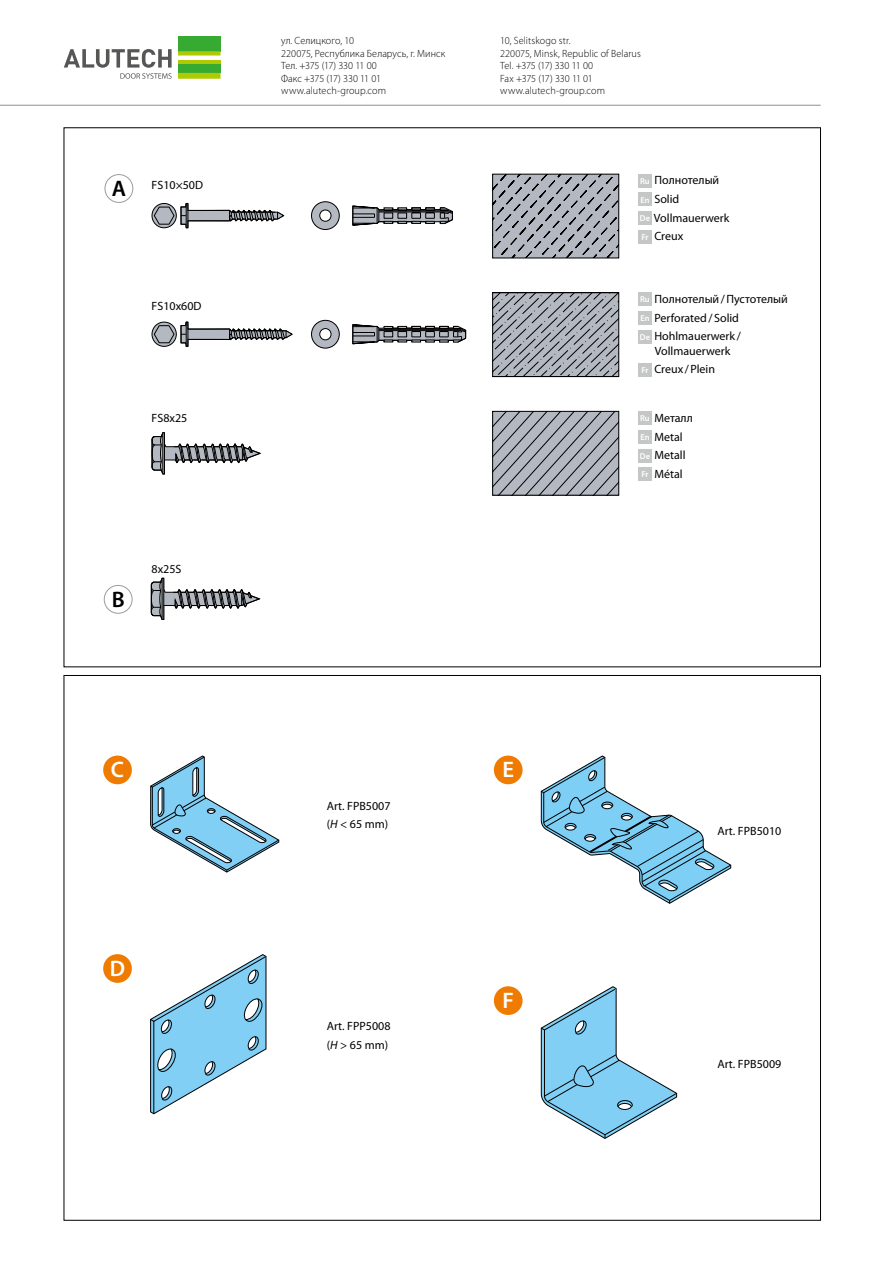
<style>
.page{position:relative;width:893px;height:1263px;background:#fff}
.page>*{position:absolute;margin:0;border:0;box-sizing:border-box;transform-origin:0 0}
.t1{font:600 22.5px "Myriad Pro";color:#fff}
.t2{font:600 22.5px "Myriad Pro";color:#000}
.t3{font:12px/18.6px "Myriad Pro";color:#000}
.t4{font:300 10.5px/12.6px "Myriad Pro";letter-spacing:.005em;color:#000}
.s1{font-weight:600;font-size:22.5px}
.s2{font-weight:600;font-size:8.55px;color:#fff}
.s3{font-style:italic}
</style>
<div class="page">
<hr style="left:0;top:105px;width:821px;height:1px;background:#9c9c9d">
<div style="left:103px;top:755px;width:29px;height:29px;background:#ef7c00;border-radius:50%"></div>
<svg style="left:150px;top:755px;width:129px;height:117px"></svg>
<div style="left:103px;top:954px;width:29px;height:29px;background:#ef7c00;border-radius:50%"></div>
<svg style="left:150px;top:954px;width:116px;height:160px"></svg>
<div style="left:494px;top:755px;width:29px;height:29px;background:#ef7c00;border-radius:50%"></div>
<svg style="left:541px;top:755px;width:190px;height:149px"></svg>
<div style="left:494px;top:986px;width:29px;height:29px;background:#ef7c00;border-radius:50%"></div>
<svg style="left:541px;top:986px;width:136px;height:153px"></svg>
<div style="left:105px;top:174px;width:28px;height:29px;border:1px solid #9c9c9d;border-radius:50%"></div>
<svg style="left:352px;top:205px;width:101px;height:21px"></svg>
<svg style="left:311px;top:201px;width:29px;height:29px"></svg>
<div style="left:152px;top:203px;width:25px;height:25px;border:1px solid #000;border-radius:50%"></div>
<svg style="left:153px;top:203px;width:132px;height:26px"></svg>
<svg style="left:494px;top:176px;width:123px;height:80px;background:#9fa3aa"></svg>
<div style="left:492px;top:174px;width:127px;height:84px;border:1px solid #000"></div>
<svg style="left:352px;top:324px;width:114px;height:21px"></svg>
<svg style="left:311px;top:320px;width:29px;height:28px"></svg>
<div style="left:152px;top:322px;width:25px;height:25px;border:1px solid #000;border-radius:50%"></div>
<svg style="left:153px;top:321px;width:140px;height:26px"></svg>
<svg style="left:494px;top:294px;width:123px;height:81px;background:#9ea2a9"></svg>
<div style="left:492px;top:292px;width:127px;height:85px;border:1px solid #000"></div>
<svg style="left:152px;top:432px;width:109px;height:42px"></svg>
<svg style="left:494px;top:413px;width:123px;height:81px;background:#a2a6ad"></svg>
<div style="left:492px;top:411px;width:127px;height:85px;border:1px solid #000"></div>
<div style="left:104px;top:585px;width:29px;height:29px;border:1px solid #9c9c9d;border-radius:50%"></div>
<svg style="left:151px;top:578px;width:109px;height:42px"></svg>
<svg style="left:64px;top:49px;width:108px;height:30px"></svg>
<div style="left:178px;top:36px;width:43px;height:15px;background:#37aa32"></div>
<div style="left:178px;top:64px;width:43px;height:9px;background:#37aa32"></div>
<svg style="left:178px;top:73px;width:43px;height:6px"></svg>
<hr style="left:178px;top:60px;width:43px;height:4px;background:#afca00">
<svg style="left:178px;top:51px;width:43px;height:5px"></svg>
<div style="left:638px;top:411px;width:14px;height:14px;background:#c5c6c6"></div>
<div style="left:638px;top:430px;width:14px;height:14px;background:#c5c6c6"></div>
<div style="left:638px;top:449px;width:14px;height:13px;background:#c5c6c6"></div>
<div style="left:638px;top:467px;width:14px;height:14px;background:#c5c6c6"></div>
<div style="left:638px;top:292px;width:14px;height:14px;background:#c5c6c6"></div>
<div style="left:638px;top:311px;width:14px;height:14px;background:#c5c6c6"></div>
<div style="left:638px;top:330px;width:14px;height:13px;background:#c5c6c6"></div>
<div style="left:638px;top:363px;width:14px;height:13px;background:#c5c6c6"></div>
<div style="left:638px;top:174px;width:14px;height:14px;background:#c5c6c6"></div>
<div style="left:638px;top:192px;width:14px;height:14px;background:#c5c6c6"></div>
<div style="left:638px;top:211px;width:14px;height:14px;background:#c5c6c6"></div>
<div style="left:638px;top:230px;width:14px;height:13px;background:#c5c6c6"></div>
<p class="t3" style="left:112px;top:175px;width:93px"><span class="s1">А</span> FS10×50D</p>
<p class="t3" style="left:152px;top:296px;width:51px">FS10x60D</p>
<p class="t3" style="left:152px;top:409px;width:37px">FS8x25</p>
<h1 class="t2" style="left:112px;top:585px;width:14px">B</h1>
<p class="t3" style="left:152px;top:559px;width:31px">8х25S</p>
<h1 class="t1" style="left:111px;top:755px;width:15px">C</h1>
<h1 class="t1" style="left:110px;top:954px;width:17px">D</h1>
<p class="t4" style="left:281px;top:34px;width:166px">ул. Селицкого, 10<br>220075, Республика Беларусь, г. Минск<br>Тел. +375 (17) 330 11 00<br>Факс +375 (17) 330 11 01 www.alutech-group.com</p>
<p class="t4" style="left:500px;top:34px;width:142px">10, Selitskogo str.<br>220075, Minsk, Republic of Belarus<br>Tel. +375 (17) 330 11 00<br>Fax +375 (17) 330 11 01 www.alutech-group.com</p>
<p class="t3" style="left:640px;top:171px;width:91px"><span class="s2">Ru</span> Полнотелый<br><span class="s2">En</span> Solid<br><span class="s2">De</span> Vollmauerwerk<br><span class="s2">Fr</span> Creux</p>
<p class="t3" style="left:640px;top:289px;width:149px"><span class="s2">Ru</span> Полнотелый/Пустотелый<br><span class="s2">En</span> Perforated/ Solid<br><span class="s2">De</span> Hohlmauerwerk /</p>
<p class="t3" style="left:641px;top:341px;width:91px;text-indent:14px">Vollmauerwerk<br><span class="s2">Fr</span> Creux /Plein</p>
<p class="t3" style="left:327px;top:796px;width:65px">Art. FPB5007 (<span class="s3">H</span> &lt; 65 mm)</p>
<p class="t3" style="left:327px;top:1017px;width:65px">Art. FPP5008 (<span class="s3">H</span> &gt; 65 mm)</p>
<h1 class="t1" style="left:502px;top:755px;width:13px">E</h1>
<h1 class="t1" style="left:502px;top:986px;width:13px">F</h1>
<p class="t3" style="left:640px;top:408px;width:54px"><span class="s2">Ru</span> Металл<br><span class="s2">En</span> Metal<br><span class="s2">De</span> Metall<br><span class="s2">Fr</span> Métal</p>
<p class="t3" style="left:717px;top:821px;width:65px">Art. FPB5010</p>
<p class="t3" style="left:717px;top:1054px;width:65px">Art. FPB5009</p>
</div>
